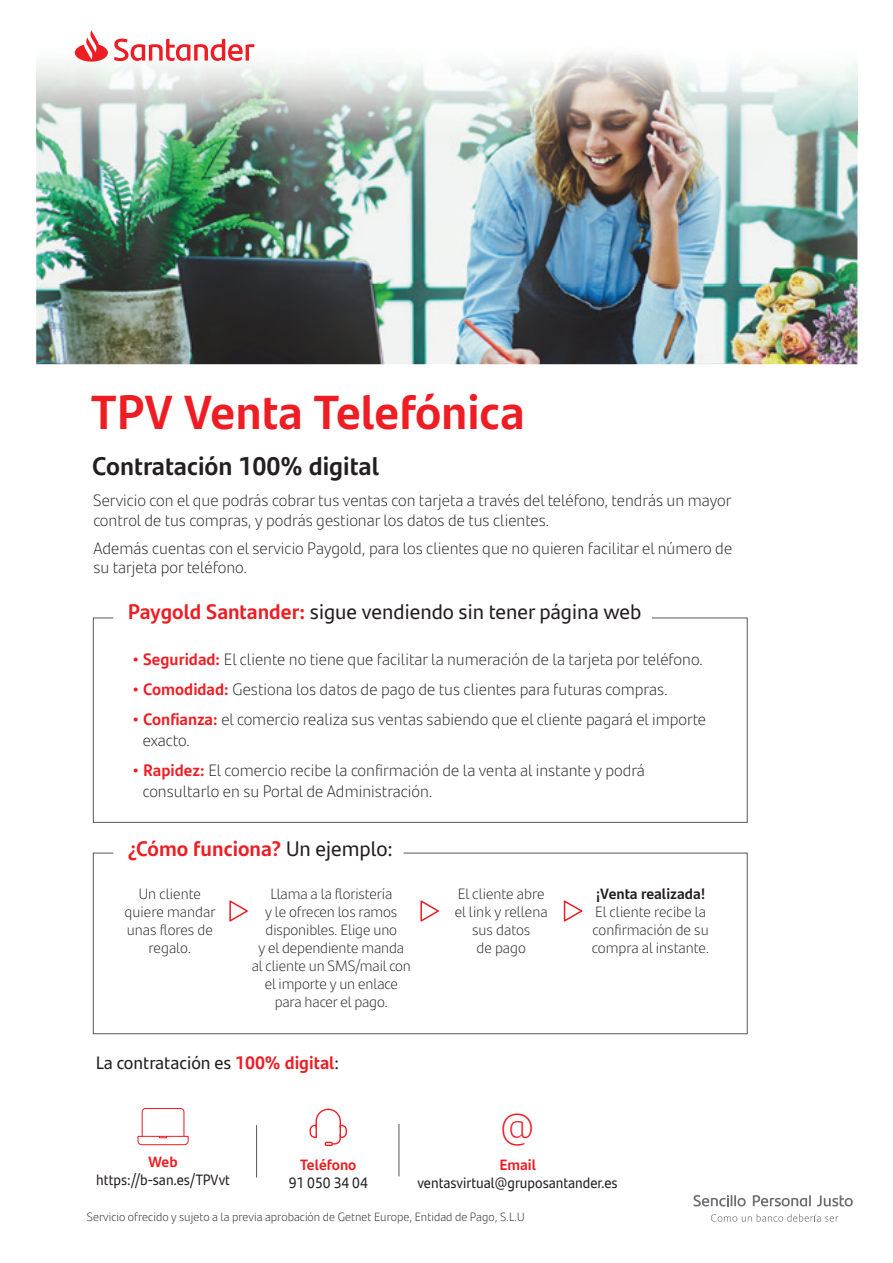
<style>
.page{position:relative;width:893px;height:1263px;background:#fff}
.page>*{position:absolute;margin:0;border:0;box-sizing:border-box;transform-origin:0 0}
.t1{font:700 48px "Santander Text";letter-spacing:-.005em;color:#ee1d23}
.t2{font:300 39px "Santander Text";color:#ee1d23}
.t3{font:700 25.5px "Santander Text";color:#231f20}
.t4{font:21px "Santander Text";color:#231f20}
.t5{font:700 21px "Santander Text";color:#ee1d23}
.t6{font:18px "Santander Text";color:#231f20}
.t7{font:300 16.5px/19.8px "Santander Text";color:#231f20}
.t8{font:300 15px/18px "Santander Text";letter-spacing:-.01em;color:#231f20;text-align:center}
.t9{font:15px "Santander Text";color:#231f20;scale:.94 1}
.t10{font:700 15px "Santander Text";color:#231f20}
.t11{font:700 15px "Santander Text";color:#ee1d23}
.t12{font:300 12px "Santander Text";color:#231f20}
.s1{font-weight:700;color:#ee1d23}
.s2{font-weight:400;color:#231f20}
</style>
<div class="page">
<img style="left:36px;top:134px;width:821px;height:230px">
<img style="left:36px;top:44px;width:822px;height:90px">
<svg style="left:93px;top:617px;width:655px;height:206px"></svg>
<svg style="left:93px;top:852px;width:655px;height:182px"></svg>
<svg style="left:693px;top:1195px;width:53px;height:11px"></svg>
<svg style="left:753px;top:1195px;width:58px;height:11px"></svg>
<svg style="left:817px;top:1195px;width:36px;height:11px"></svg>
<svg style="left:711px;top:1214px;width:127px;height:8px"></svg>
<svg style="left:75px;top:30px;width:179px;height:32px"></svg>
<svg style="left:137px;top:1108px;width:52px;height:38px"></svg>
<hr style="left:256px;top:1125px;width:1px;height:52px;background:#57585a">
<hr style="left:399px;top:1124px;width:1px;height:52px;background:#57585a">
<svg style="left:309px;top:1109px;width:38px;height:37px"></svg>
<h1 class="t1" style="left:91px;top:374px;width:435px">TPV Venta Telefónica</h1>
<h3 class="t3" style="left:92px;top:446px;width:288px">Contratación 100% digital</h3>
<p class="t7" style="left:93px;top:489px;width:640px">Servicio con el que podrás cobrar tus ventas con tarjeta a través del teléfono, tendrás un mayor control de tus compras, y podrás gestionar los datos de tus clientes.</p>
<p class="t7" style="left:93px;top:537px;width:640px">Además cuentas con el servicio Paygold, para los clientes que no quieren facilitar el número de su tarjeta por teléfono.</p>
<p class="t4" style="left:128px;top:596px;width:515px"><span class="s1">Paygold Santander:</span> sigue vendiendo sin tener página web</p>
<p class="t7" style="left:132px;top:649px;width:572px"><span class="s1">• Seguridad:</span> El cliente no tiene que facilitar la numeración de la tarjeta por teléfono.</p>
<p class="t7" style="left:132px;top:679px;width:537px"><span class="s1">• Comodidad:</span> Gestiona los datos de pago de tus clientes para futuras compras.</p>
<p class="t7" style="left:143px;top:708px;width:565px;line-height:21px;text-indent:-11px"><span class="s1">• Confianza:</span> el comercio realiza sus ventas sabiendo que el cliente pagará el importe exacto.</p>
<p class="t7" style="left:143px;top:759px;width:504px;line-height:21px;text-indent:-11px"><span class="s1">• Rapidez:</span> El comercio recibe la confirmación de la venta al instante y podrá consultarlo en su Portal de Administración.</p>
<p class="t5" style="left:128px;top:832px;width:267px">¿Cómo funciona? <span class="s2">Un ejemplo:</span></p>
<p class="t8" style="left:125px;top:884px;width:92px">Un cliente quiere mandar unas flores de regalo.</p>
<p class="t8" style="left:455px;top:884px;width:95px">El cliente abre el link y rellena sus datos<br>de pago</p>
<p class="t10" style="left:596px;top:882px;width:111px">¡Venta realizada!</p>
<p class="t8" style="left:252px;top:884px;width:161px">Llama a la floristería<br>y le ofrecen los ramos disponibles. Elige uno<br>y el dependiente manda al cliente un SMS/mail con el importe y un enlace para hacer el pago.</p>
<p class="t8" style="left:592px;top:902px;width:119px;text-align:left">El cliente recibe la confirmación de su compra al instante.</p>
<p class="t6" style="left:96px;top:1049px;width:245px">La contratación es <span class="s1">100% digital</span>:</p>
<p class="t11" style="left:148px;top:1150px;width:31px">Web</p>
<p class="t9" style="left:96px;top:1169px;width:144px">https://b-san.es/TPVvt</p>
<p class="t11" style="left:300px;top:1152px;width:58px">Teléfono</p>
<p class="t9" style="left:289px;top:1171px;width:86px">91 050 34 04</p>
<h2 class="t2" style="left:500px;top:1098px;width:36px">@</h2>
<p class="t11" style="left:499px;top:1152px;width:38px">Email</p>
<p class="t9" style="left:417px;top:1171px;width:214px">ventasvirtual@gruposantander.es</p>
<p class="t12" style="left:87px;top:1208px;width:439px">Servicio ofrecido y sujeto a la previa aprobación de Getnet Europe, Entidad de Pago, S.L.U</p>
</div>
